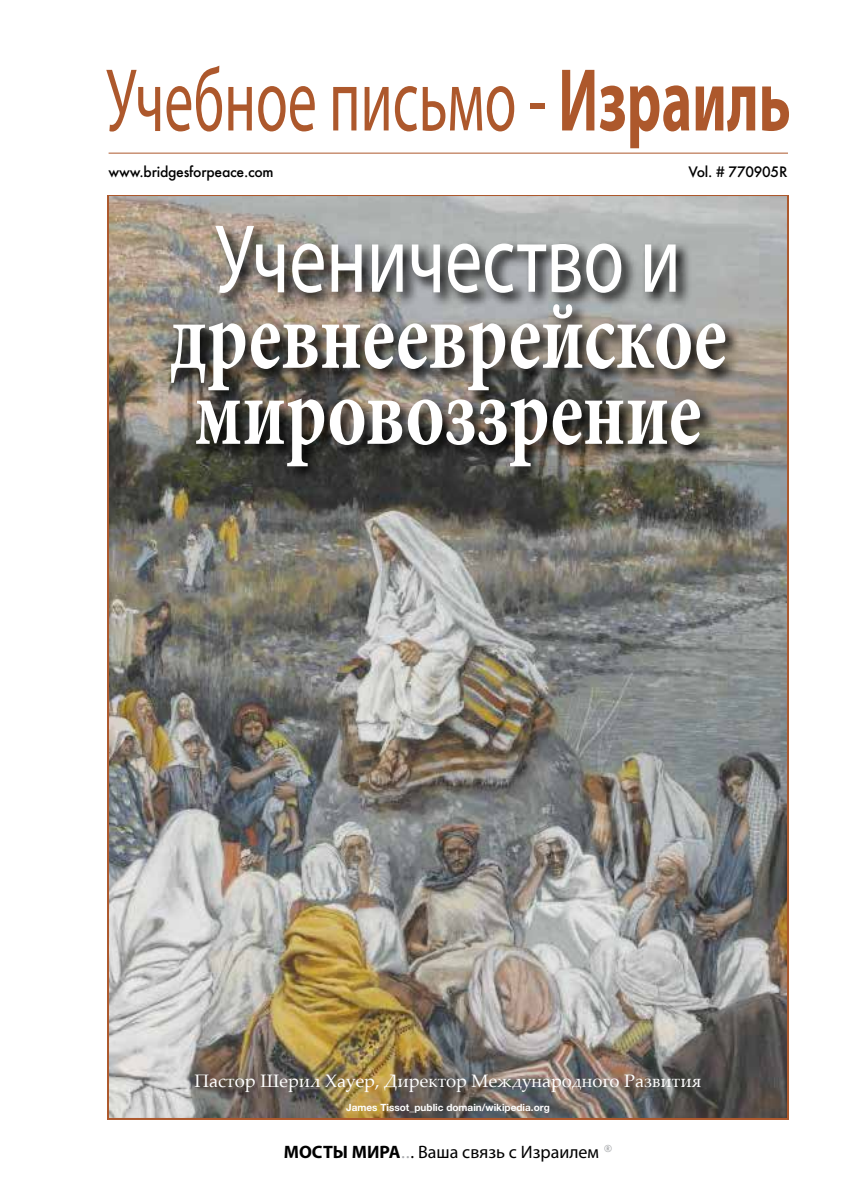
<style>
.page{position:relative;width:842px;height:1191px;background:#fff}
.page>*{position:absolute;margin:0;border:0;box-sizing:border-box;transform-origin:0 0}
.t1{font:700 97.6px/76px "Minion Pro";color:#fff;scale:.76 1}
.t2{font:97.6px "Myriad Pro";color:#fff;scale:.76 1}
.t3{font:90px "Myriad Pro";color:#ad582c;scale:.65 1}
.t4{font:18px "Palatino";color:#fff}
.t5{font:18px "Myriad Pro";color:#000}
.t6{font:500 14px "Futura";letter-spacing:-.02em;color:#000}
.t7{font:700 10px "Helvetica Neue LT Std";color:#fff}
.s1{font-weight:700}
.s2{font-family:"Futura";font-weight:500;font-size:16px;color:#a7a9ac}
</style>
<div class="page">
<img style="left:110px;top:197px;width:676px;height:920px">
<hr style="left:109px;top:153px;width:679px;height:1px;background:#ad582c">
<svg style="left:167px;top:223px;width:575px;height:260px;background:#6f6c66"></svg>
<h2 class="t3" style="left:106px;top:45px;width:1055px">Учебное письмо - <span class="s1">Израиль</span></h2>
<p class="t6" style="left:109px;top:163px;width:167px">www.bridgesforpeace.com</p>
<p class="t6" style="left:688px;top:163px;width:100px">Vol. # 770905R</p>
<h1 class="t2" style="left:215px;top:199px;width:614px">Ученичество и</h1>
<h1 class="t1" style="left:170px;top:297px;width:734px">древнееврейское мировоззрение</h1>
<p class="t4" style="left:195px;top:1065px;width:508px">Пастор Шерил Хауер, Директор Международного Развития</p>
<p class="t7" style="left:346px;top:1101px;width:205px">James Tissot_public domain/wikipedia.org</p>
<p class="t5" style="left:284px;top:1140px;width:330px"><span class="s1">МОСТЫ МИРА</span><span class="s2">..</span>. Ваша связь с Израилем <sup>®</sup></p>
</div>
